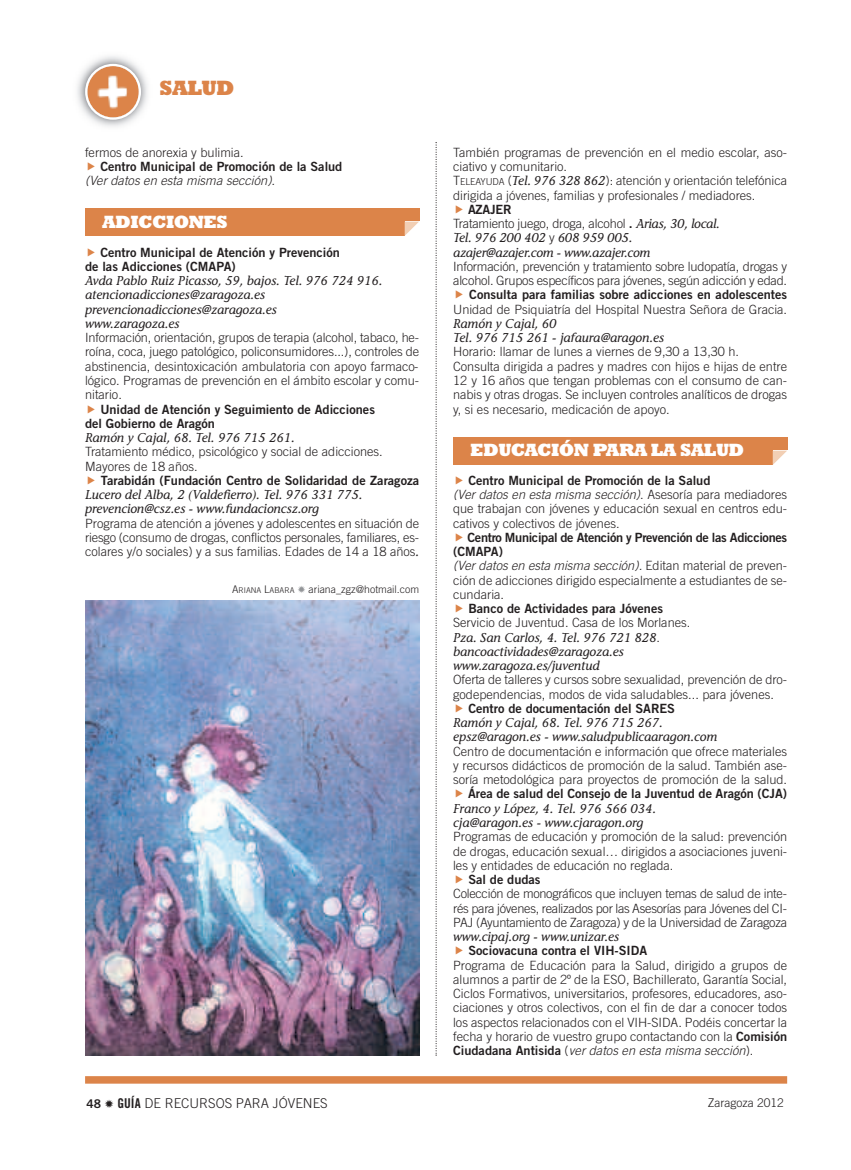
<style>
.page{position:relative;width:851px;height:1170px;background:#fff}
.page>*{position:absolute;margin:0;border:0;box-sizing:border-box;transform-origin:0 0}
.t1{font:800 21px "Rockwell";letter-spacing:-.03em;color:#dc8449}
.t2{font:800 18px "Rockwell";letter-spacing:-.03em;color:#fff}
.t3{font:300 13.5px "Trade Gothic";color:#231f20}
.t4{font:300 12.75px/14.2px "Trade Gothic";color:#231f20;text-align:justify}
.t5{font:italic 12.75px/14.2px "Stone Informal";color:#231f20}
.t6{font:12.75px/14.2px "Trade Gothic Bold Two";color:#231f20}
.t7{font:12.75px/14.2px "Trade Gothic Bold Two";letter-spacing:-.025em;color:#231f20}
.t8{font:italic 300 12.75px "Trade Gothic";letter-spacing:.005em;color:#231f20}
.t9{font:300 12px "Trade Gothic";color:#231f20}
.t10{font:300 10.5px "Trade Gothic";color:#231f20}
.s1{font-family:"Stone Informal";font-weight:400;font-style:italic}
.s2{font-size:7.8px}
.s3{color:#939598}
.s4{font-size:9.6px}
.s5{font-family:"Trade Gothic Bold Two";font-weight:400}
.s6{font-family:"Trade Gothic";font-weight:300;font-style:normal}
.s7{font-style:italic}
.s8{font-family:"Trade Gothic Bold Two";font-weight:400;font-size:12px}
.s9{font-family:"Trade Gothic Bold Cond Twenty";font-weight:400}
</style>
<div class="page">
<div style="left:85px;top:208px;width:334px;height:28px;background:#dc8449"></div>
<svg style="left:404px;top:221px;width:15px;height:15px"></svg>
<div style="left:453px;top:437px;width:334px;height:28px;background:#dc8449"></div>
<svg style="left:772px;top:450px;width:15px;height:15px"></svg>
<img style="left:77px;top:56px;width:71px;height:71px">
<svg style="left:85px;top:64px;width:56px;height:56px"></svg>
<div style="left:85px;top:1076px;width:702px;height:7px;background:#dc8449"></div>
<svg style="left:435px;top:142px;width:1px;height:913px"></svg>
<img style="left:85px;top:600px;width:334px;height:455px">
<h1 class="t1" style="left:159px;top:75px;width:76px">SALUD</h1>
<p class="t4" style="left:85px;top:146px;width:160px">fermos de anorexia y bulimia.</p>
<p class="t6" style="left:100px;top:160px;width:243px">Centro Municipal de Promoción de la Salud</p>
<p class="t8" style="left:85px;top:176px;width:191px">(Ver datos en esta misma sección).</p>
<h2 class="t2" style="left:102px;top:211px;width:127px">ADICCIONES</h2>
<p class="t6" style="left:85px;top:246px;width:256px;text-indent:15px">Centro Municipal de Atención y Prevención de las Adicciones (CMAPA)</p>
<p class="t5" style="left:85px;top:275px;width:299px">Avda Pablo Ruiz Picasso, 59, bajos. Tel. 976 724 916. atencionadicciones@zaragoza.es prevencionadicciones@zaragoza.es<br>www.zaragoza.es</p>
<p class="t4" style="left:85px;top:331px;width:335px">Información, orientación, grupos de terapia (alcohol, tabaco, he&shy;roína, coca, juego patológico, policonsumidores...), controles de abstinencia, desintoxicación ambulatoria con apoyo farmaco&shy;lógico. Programas de prevención en el ámbito escolar y comu&shy;nitario.</p>
<p class="t6" style="left:85px;top:403px;width:291px;text-indent:15px">Unidad de Atención y Seguimiento de Adicciones del Gobierno de Aragón</p>
<p class="t5" style="left:85px;top:432px;width:211px">Ramón y Cajal, 68. Tel. 976 715 261.</p>
<p class="t4" style="left:85px;top:445px;width:299px">Tratamiento médico, psicológico y social de adicciones.<br>Mayores de 18 años.</p>
<p class="t6" style="left:101px;top:474px;width:319px">Tarabidán (Fundación Centro de Solidaridad de Zaragoza</p>
<p class="t5" style="left:85px;top:489px;width:279px">Lucero del Alba, 2 (Valdefierro). Tel. 976 331 775. prevencion@csz.es - www.fundacioncsz.org</p>
<p class="t4" style="left:85px;top:517px;width:335px">Programa de atención a jóvenes y adolescentes en situación de riesgo (consumo de drogas, conflictos personales, familiares, es&shy;colares y/o sociales) y a sus familias. Edades de 14 a 18 años<span class="s1">.</span></p>
<p class="t10" style="left:232px;top:585px;width:188px">A<span class="s2">RIANA</span> L<span class="s2">ABARA</span> <span class="s3">✹</span> ariana_zgz@hotmail.com</p>
<p class="t4" style="left:453px;top:146px;width:335px;text-align:left">También programas de prevención en el medio escolar, aso&shy;ciativo y comunitario.<br>T<span class="s4">ELEAYUDA</span> (<span class="s1">Tel. 976 328 862</span>): atención y orientación telefónica dirigida a jóvenes, familias y profesionales / mediadores.</p>
<p class="t6" style="left:468px;top:203px;width:45px">AZAJER</p>
<p class="t4" style="left:453px;top:217px;width:268px">Tratamiento juego, droga, alcohol <span class="s5">.</span> <span class="s1">Arias, 30, local.</span></p>
<p class="t5" style="left:453px;top:232px;width:199px">Tel. 976 200 402 <span class="s6">y</span> 608 959 005. azajer@azajer.com - www.azajer.com</p>
<p class="t4" style="left:453px;top:260px;width:335px">Información, prevención y tratamiento sobre ludopatía, drogas y alcohol. Grupos específicos para jóvenes, según adicción y edad.</p>
<p class="t6" style="left:469px;top:289px;width:319px">Consulta para familias sobre adicciones en adolescentes</p>
<p class="t4" style="left:453px;top:303px;width:335px">Unidad de Psiquiatría del Hospital Nuestra Señora de Gracia.</p>
<p class="t5" style="left:453px;top:318px;width:212px">Ramón y Cajal, 60<br>Tel. 976 715 261 - jafaura@aragon.es</p>
<p class="t4" style="left:453px;top:346px;width:335px;text-align:left">Horario: llamar de lunes a viernes de 9,30 a 13,30 h.<br>Consulta dirigida a padres y madres con hijos e hijas de entre 12 y 16 años que tengan problemas con el consumo de can&shy;nabis y otras drogas. Se incluyen controles analíticos de drogas y, si es necesario, medicación de apoyo.</p>
<h2 class="t2" style="left:470px;top:439px;width:275px">EDUCACIÓN PARA LA SALUD</h2>
<p class="t6" style="left:468px;top:474px;width:243px">Centro Municipal de Promoción de la Salud</p>
<p class="t4" style="left:453px;top:488px;width:335px"><span class="s7">(Ver datos en esta misma sección)</span>. Asesoría para mediadores que trabajan con jóvenes y educación sexual en centros edu&shy;cativos y colectivos de jóvenes.</p>
<p class="t7" style="left:453px;top:531px;width:335px;text-indent:14px">Centro Municipal de Atención y Prevención de las Adicciones (CMAPA)</p>
<p class="t4" style="left:453px;top:559px;width:335px"><span class="s7">(Ver datos en esta misma sección).</span> Editan material de preven&shy;ción de adicciones dirigido especialmente a estudiantes de se&shy;cundaria.</p>
<p class="t6" style="left:468px;top:602px;width:196px">Banco de Actividades para Jóvenes</p>
<p class="t4" style="left:453px;top:616px;width:239px">Servicio de Juventud. Casa de los Morlanes.</p>
<p class="t5" style="left:453px;top:631px;width:208px">Pza. San Carlos, 4. Tel. 976 721 828<span class="s6">. </span>bancoactividades@zaragoza.es www.zaragoza.es/juventud</p>
<p class="t4" style="left:453px;top:673px;width:335px">Oferta de talleres y cursos sobre sexualidad, prevención de dro&shy;godependencias, modos de vida saludables... para jóvenes.</p>
<p class="t6" style="left:468px;top:702px;width:208px">Centro de documentación del SARES</p>
<p class="t5" style="left:453px;top:717px;width:265px">Ramón y Cajal, 68. Tel. 976 715 267. epsz@aragon.es - www.saludpublicaaragon.com</p>
<p class="t4" style="left:453px;top:745px;width:335px">Centro de documentación e información que ofrece materiales y recursos didácticos de promoción de la salud. También ase&shy;soría metodológica para proyectos de promoción de la salud.</p>
<p class="t6" style="left:468px;top:787px;width:320px">Área de salud del Consejo de la Juventud de Aragón (CJA)</p>
<p class="t5" style="left:453px;top:802px;width:204px">Franco y López, 4. Tel. 976 566 034. cja@aragon.es - www.cjaragon.org</p>
<p class="t4" style="left:453px;top:830px;width:335px">Programas de educación y promoción de la salud: prevención de drogas, educación sexual… dirigidos a asociaciones juveni&shy;les y entidades de educación no reglada.</p>
<p class="t6" style="left:468px;top:873px;width:74px">Sal de dudas</p>
<p class="t4" style="left:453px;top:887px;width:335px">Colección de monográficos que incluyen temas de salud de inte&shy;rés para jóvenes, realizados por las Asesorías para Jóvenes del CI-PAJ (Ayuntamiento de Zaragoza) y de la Universidad de Zaragoza</p>
<p class="t5" style="left:453px;top:930px;width:167px">www.cipaj.org - www.unizar.es</p>
<p class="t6" style="left:468px;top:944px;width:180px">Sociovacuna contra el VIH-SIDA</p>
<p class="t4" style="left:453px;top:958px;width:335px">Programa de Educación para la Salud, dirigido a grupos de alumnos a partir de 2º de la ESO, Bachillerato, Garantía Social, Ciclos Formativos, universitarios, profesores, educadores, aso&shy;ciaciones y otros colectivos, con el fin de dar a conocer todos los aspectos relacionados con el VIH-SIDA. Podéis concertar la fecha y horario de vuestro grupo contactando con la <span class="s5">Comisión Ciudadana Antisida</span> (<span class="s7">ver datos en esta misma sección</span>).</p>
<p class="t3" style="left:87px;top:1097px;width:242px"><span class="s8">48</span> ✹ <span class="s9">GUÍA</span> DE RECURSOS PARA JÓVENES</p>
<p class="t9" style="left:707px;top:1098px;width:77px">Zaragoza 2012</p>
</div>
